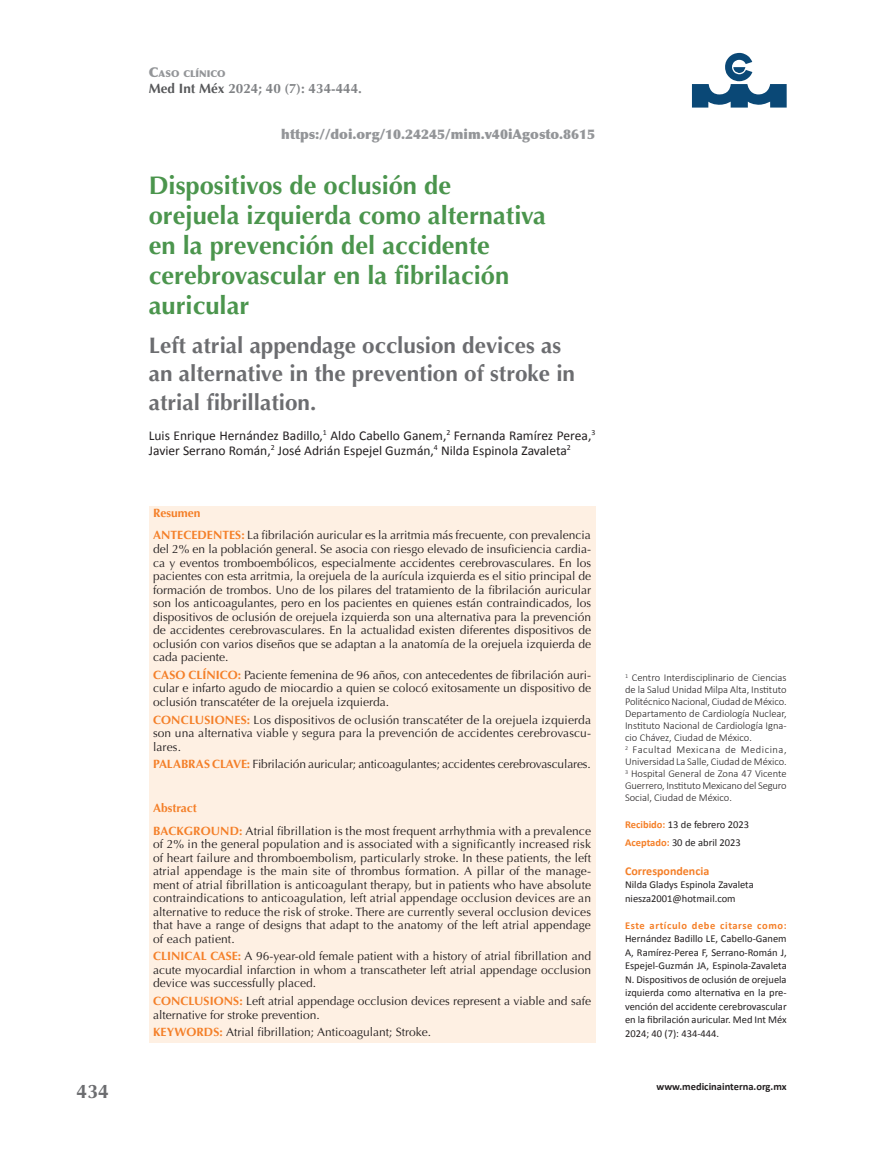
<style>
.page{position:relative;width:893px;height:1149px;background:#fff}
.page>*{position:absolute;margin:0;border:0;box-sizing:border-box;transform-origin:0 0}
.t1{font:700 25.5px/30px "Optima";color:#4b954d}
.t2{font:700 22.5px/28.5px "Optima";color:#6c6d70}
.t3{font:700 19.5px "Optima";color:#6c6d70}
.t4{font:13.5px/15px "Calibri";color:#231f20}
.t5{font:900 13.5px "Optima";color:#939598}
.t6{font:700 13.5px "Optima";color:#808285}
.t7{font:12px/13.5px "Optima";color:#231f20;text-align:justify}
.t8{font:700 12px "Calibri";color:#f47f28}
.t9{font:300 10.5px/12px "Calibri";color:#231f20}
.t10{font:10.5px/13.5px "Calibri";color:#231f20}
.t11{font:700 10.5px "Calibri";letter-spacing:.055em;color:#f47f28}
.t12{font:700 10.5px "Calibri";color:#231f20}
.t13{font:900 9.45px "Optima";color:#939598}
.s1{font-size:13.5px}
.s2{color:#57585a}
.s3{font-weight:700;color:#f47f28}
</style>
<div class="page">
<svg style="left:692px;top:53px;width:95px;height:54px"></svg>
<div style="left:149px;top:506px;width:446px;height:536px;background:#fef0e3"></div>
<p class="t13" style="left:149px;top:68px;width:78px"><span class="s1">C</span>ASO CLÍNICO</p>
<p class="t6" style="left:149px;top:80px;width:215px"><span class="s2">Med Int Méx</span> 2024; 40 (7): 434-444.</p>
<p class="t5" style="left:281px;top:126px;width:315px">https://doi.org/10.24245/mim.v40iAgosto.8615</p>
<h1 class="t1" style="left:149px;top:170px;width:399px">Dispositivos de oclusión de orejuela izquierda como alternativa en la prevención del accidente cerebrovascular en la fibrilación auricular</h1>
<h2 class="t2" style="left:149px;top:331px;width:428px">Left atrial appendage occlusion devices as an alternative in the prevention of stroke in atrial fibrillation.</h2>
<p class="t4" style="left:149px;top:427px;width:448px">Luis Enrique Hernández Badillo,<sup>1</sup> Aldo Cabello Ganem,<sup>2</sup> Fernanda Ramírez Perea,<sup>3<br></sup>Javier Serrano Román,<sup>2</sup> José Adrián Espejel Guzmán,<sup>4</sup> Nilda Espinola Zavaleta<sup>2</sup></p>
<p class="t7" style="left:153px;top:502px;width:439px;line-height:22px"><span class="s3">Resumen<br>ANTECEDENTES:</span> La fibrilación auricular es la arritmia más frecuente, con prevalencia</p>
<p class="t7" style="left:153px;top:542px;width:439px">del 2% en la población general. Se asocia con riesgo elevado de insuficiencia cardia&shy;ca y eventos tromboembólicos, especialmente accidentes cerebrovasculares. En los pacientes con esta arritmia, la orejuela de la aurícula izquierda es el sitio principal de formación de trombos. Uno de los pilares del tratamiento de la fibrilación auricular son los anticoagulantes, pero en los pacientes en quienes están contraindicados, los dispositivos de oclusión de orejuela izquierda son una alternativa para la prevención de accidentes cerebrovasculares. En la actualidad existen diferentes dispositivos de oclusión con varios diseños que se adaptan a la anatomía de la orejuela izquierda de cada paciente.</p>
<p class="t7" style="left:153px;top:668px;width:439px"><span class="s3">CASO CLÍNICO:</span> Paciente femenina de 96 años, con antecedentes de fibrilación auri&shy;cular e infarto agudo de miocardio a quien se colocó exitosamente un dispositivo de oclusión transcatéter de la orejuela izquierda.</p>
<p class="t7" style="left:153px;top:712px;width:439px"><span class="s3">CONCLUSIONES:</span> Los dispositivos de oclusión transcatéter de la orejuela izquierda son una alternativa viable y segura para la prevención de accidentes cerebrovascu&shy;lares.</p>
<p class="t7" style="left:153px;top:757px;width:439px"><span class="s3">PALABRAS CLAVE:</span> Fibrilación auricular; anticoagulantes; accidentes cerebrovasculares.</p>
<p class="t7" style="left:153px;top:797px;width:439px;line-height:22px"><span class="s3">Abstract<br>BACKGROUND:</span> Atrial fibrillation is the most frequent arrhythmia with a prevalence</p>
<p class="t7" style="left:153px;top:837px;width:439px">of 2% in the general population and is associated with a significantly increased risk of heart failure and thromboembolism, particularly stroke. In these patients, the left atrial appendage is the main site of thrombus formation. A pillar of the manage&shy;ment of atrial fibrillation is anticoagulant therapy, but in patients who have absolute contraindications to anticoagulation, left atrial appendage occlusion devices are an alternative to reduce the risk of stroke. There are currently several occlusion devices that have a range of designs that adapt to the anatomy of the left atrial appendage of each patient.</p>
<p class="t7" style="left:153px;top:949px;width:439px"><span class="s3">CLINICAL CASE:</span> A 96-year-old female patient with a history of atrial fibrillation and acute myocardial infarction in whom a transcatheter left atrial appendage occlusion device was successfully placed.</p>
<p class="t7" style="left:153px;top:994px;width:439px"><span class="s3">CONCLUSIONS:</span> Left atrial appendage occlusion devices represent a viable and safe alternative for stroke prevention.</p>
<p class="t7" style="left:153px;top:1025px;width:279px"><span class="s3">KEYWORDS:</span> Atrial fibrillation; Anticoagulant; Stroke.</p>
<p class="t9" style="left:625px;top:671px;width:163px"><sup>1</sup> Centro Interdisciplinario de Ciencias de la Salud Unidad Milpa Alta, Instituto Politécnico Nacional, Ciudad de México.<br>Departamento de Cardiología Nuclear, Instituto Nacional de Cardiología Igna&shy;cio Chávez, Ciudad de México.<br><sup>2</sup> Facultad Mexicana de Medicina, Universidad La Salle, Ciudad de México.<br><sup>3</sup> Hospital General de Zona 47 Vicente Guerrero, Instituto Mexicano del Seguro Social, Ciudad de México.</p>
<p class="t10" style="left:625px;top:815px;width:126px;line-height:18px"><span class="s3">Recibido:</span> 13 de febrero 2023<br><span class="s3">Aceptado:</span> 30 de abril 2023</p>
<p class="t8" style="left:625px;top:862px;width:86px">Correspondencia</p>
<p class="t10" style="left:625px;top:877px;width:130px">Nilda Gladys Espinola Zavaleta niesza2001@hotmail.com</p>
<p class="t11" style="left:625px;top:917px;width:163px">Este artículo debe citarse como:</p>
<p class="t10" style="left:625px;top:931px;width:163px;text-align:justify">Hernández Badillo LE, Cabello-Ganem A, Ramírez-Perea F, Serrano-Román J, Espejel-Guzmán JA, Espinola-Zavaleta N. Dispositivos de oclusión de orejuela izquierda como alternativa en la pre&shy;vención del accidente cerebrovascular en la fibrilación auricular. Med Int Méx 2024; 40 (7): 434-444.</p>
<h3 class="t3" style="left:77px;top:1079px;width:34px">434</h3>
<p class="t12" style="left:656px;top:1079px;width:132px">www.medicinainterna.org.mx</p>
</div>
